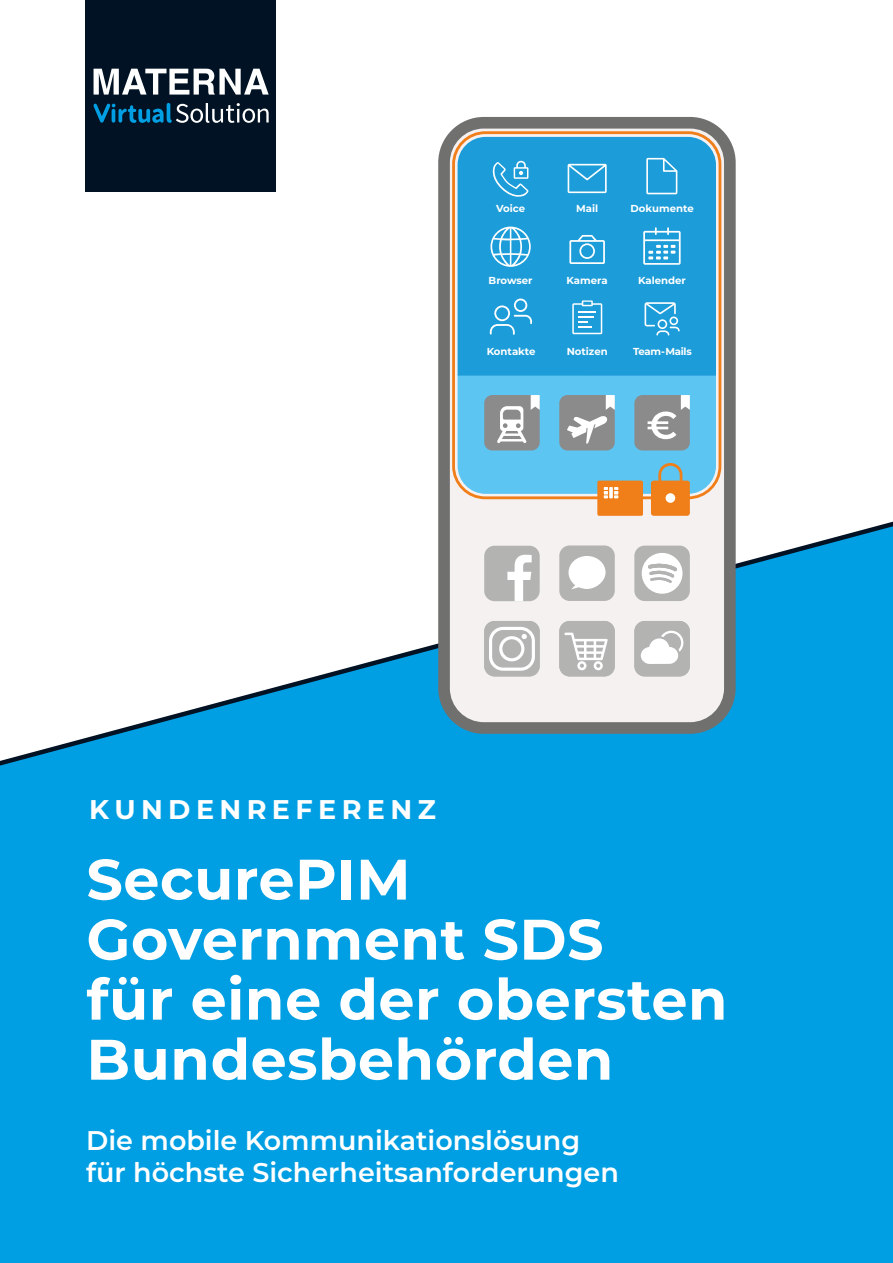
<style>
.page{position:relative;width:893px;height:1263px;background:#fff}
.page>*{position:absolute;margin:0;border:0;box-sizing:border-box;transform-origin:0 0}
.t1{font:700 57px/60px "Montserrat";letter-spacing:.01em;color:#fff}
.t2{font:600 27px/32.4px "Montserrat";color:#fff}
.t3{font:700 27px "Montserrat";letter-spacing:.2em;color:#fff}
.t4{font:700 10.2px "Montserrat";color:#fff}
.t5{font:700 10.2px "Montserrat";letter-spacing:-.025em;color:#fff}
</style>
<div class="page">
<div style="left:0;top:523px;width:893px;height:740px;background:#009fe3"></div>
<div style="left:85px;top:0;width:191px;height:191px;background:#001223"></div>
<svg style="left:94px;top:69px;width:175px;height:26px"></svg>
<svg style="left:93px;top:103px;width:176px;height:20px"></svg>
<hr style="left:112px;top:109px;width:3px;height:14px;background:#009fe3;border-radius:2px">
<svg style="left:0;top:521px;width:893px;height:245px"></svg>
<svg style="left:438px;top:117px;width:298px;height:617px;background:#7db4cf"></svg>
<div style="left:452px;top:131px;width:269px;height:368px;border:3px solid #f07e19;border-radius:32px"></div>
<div style="left:484px;top:621px;width:56px;height:55px;background:#b3b3b2;border-radius:10px"></div>
<svg style="left:489px;top:627px;width:46px;height:44px"></svg>
<div style="left:559px;top:621px;width:56px;height:55px;background:#b3b3b2;border-radius:10px"></div>
<svg style="left:564px;top:633px;width:44px;height:37px"></svg>
<div style="left:634px;top:621px;width:56px;height:55px;background:#b3b3b2;border-radius:10px"></div>
<svg style="left:640px;top:631px;width:43px;height:33px"></svg>
<div style="left:559px;top:545px;width:56px;height:56px;background:#b3b3b2;border-radius:10px"></div>
<svg style="left:568px;top:556px;width:38px;height:33px"></svg>
<div style="left:634px;top:546px;width:56px;height:55px;background:#b3b3b2;border-radius:10px"></div>
<svg style="left:642px;top:553px;width:40px;height:41px"></svg>
<div style="left:484px;top:546px;width:56px;height:55px;background:#b3b3b2;border-radius:10px"></div>
<svg style="left:507px;top:555px;width:25px;height:46px"></svg>
<svg style="left:643px;top:227px;width:38px;height:38px"></svg>
<svg style="left:646px;top:158px;width:31px;height:36px"></svg>
<svg style="left:490px;top:299px;width:42px;height:36px;background:#41acde"></svg>
<svg style="left:490px;top:227px;width:41px;height:40px"></svg>
<svg style="left:490px;top:161px;width:39px;height:36px"></svg>
<svg style="left:572px;top:300px;width:30px;height:34px"></svg>
<svg style="left:569px;top:235px;width:36px;height:29px"></svg>
<svg style="left:568px;top:164px;width:39px;height:29px"></svg>
<svg style="left:645px;top:302px;width:35px;height:33px"></svg>
<svg style="left:458px;top:376px;width:258px;height:140px;background:#8cb9c7"></svg>
<p class="t4" style="left:496px;top:201px;width:30px">Voice</p>
<p class="t4" style="left:576px;top:201px;width:24px">Mail</p>
<p class="t4" style="left:630px;top:201px;width:65px">Dokumente</p>
<p class="t4" style="left:489px;top:273px;width:46px">Browser</p>
<p class="t4" style="left:567px;top:273px;width:43px">Kamera</p>
<p class="t4" style="left:638px;top:273px;width:49px">Kalender</p>
<p class="t4" style="left:487px;top:344px;width:50px">Kontakte</p>
<p class="t4" style="left:567px;top:344px;width:43px">Notizen</p>
<p class="t5" style="left:633px;top:344px;width:60px">Team-Mails</p>
<p class="t3" style="left:89px;top:790px;width:348px">KUNDENREFERENZ</p>
<h1 class="t1" style="left:86px;top:846px;width:642px">SecurePIM<br>Government SDS<br>für eine der obersten<br>Bundesbehörden</h1>
<p class="t2" style="left:86px;top:1123px;width:534px">Die mobile Kommunikationslösung für höchste Sicherheitsanforderungen</p>
</div>
